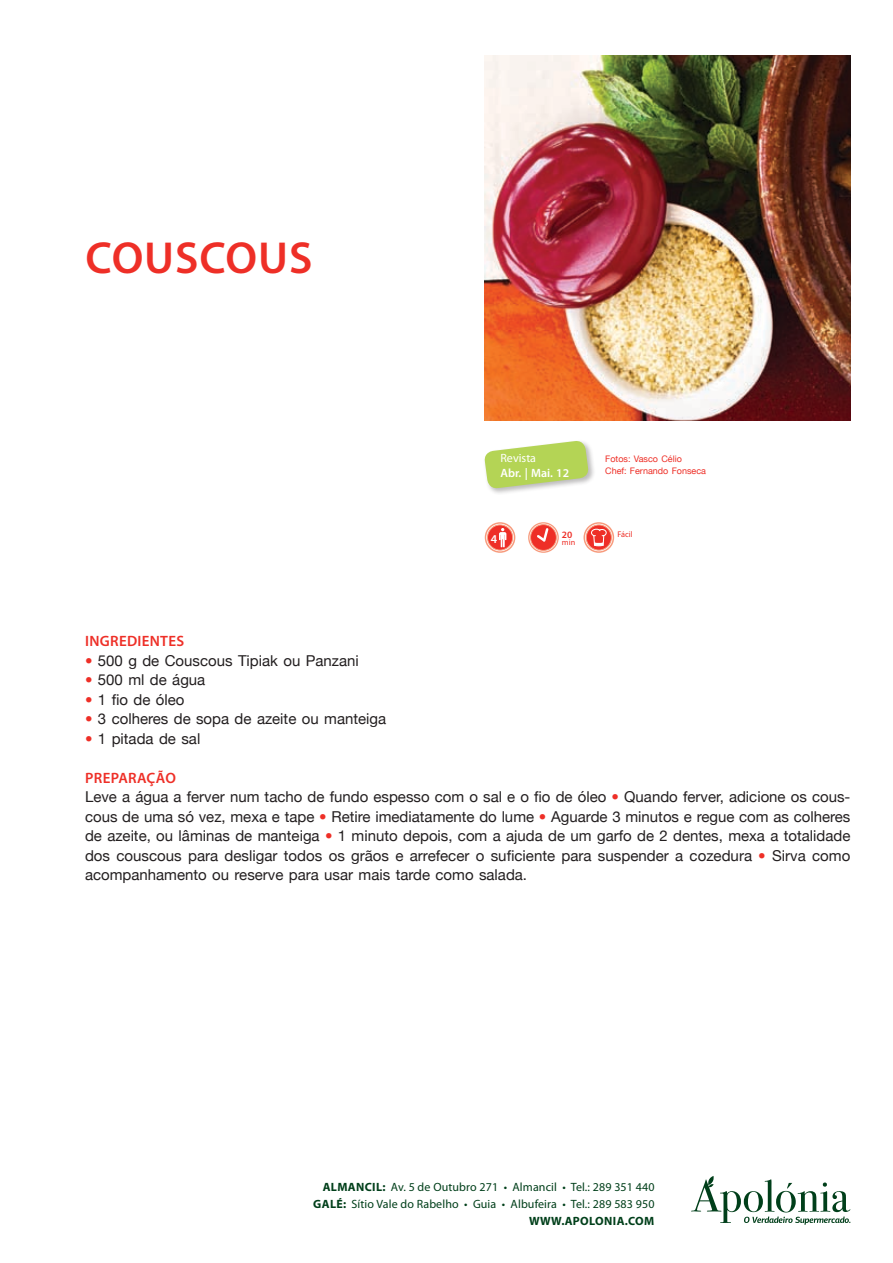
<style>
.page{position:relative;width:893px;height:1263px;background:#fff}
.page>*{position:absolute;margin:0;border:0;box-sizing:border-box;transform-origin:0 0}
.t1{font:600 45px "Myriad Pro";letter-spacing:.02em;color:#ee2f27}
.t2{font:15px/19.5px "Helvetica Neue";color:#231f20;text-align:justify}
.t3{font:600 15px "Myriad Pro";letter-spacing:.02em;color:#ee2f27}
.t4{font:12px/17.1px "Myriad Pro";letter-spacing:.01em;color:#003f1a;text-align:right}
.t5{font:600 12px "Myriad Pro";color:#fff}
.t6{font:12px "Myriad Pro";color:#fff}
.t7{font:600 9.75px "Myriad Pro";color:#ee2f27}
.t8{font:9px/12px "Helvetica Neue";color:#ee2f27}
.t9{font:8.25px "Myriad Pro";color:#ee2f27}
.s1{color:#ee2f27}
.s2{font-weight:700}
</style>
<div class="page">
<svg style="left:691px;top:1176px;width:159px;height:49px"></svg>
<div style="left:483px;top:440px;width:112px;height:56px;background:#231f20;opacity:.3"></div>
<svg style="left:484px;top:440px;width:105px;height:49px"></svg>
<img style="left:485px;top:55px;width:365px;height:366px">
<div style="left:487px;top:525px;width:26px;height:25px;background:#ee2f27;border-radius:50%"></div>
<div style="left:485px;top:522px;width:30px;height:31px;border:2px solid #f79b7d;border-radius:50%"></div>
<div style="left:487px;top:525px;width:26px;height:25px;border:1px solid #f79b7d;border-radius:50%"></div>
<svg style="left:499px;top:528px;width:7px;height:19px"></svg>
<svg style="left:586px;top:525px;width:25px;height:25px"></svg>
<div style="left:583px;top:522px;width:31px;height:31px;border:2px solid #f79b7d;border-radius:50%"></div>
<div style="left:586px;top:525px;width:26px;height:25px;border:1px solid #f79b7d;border-radius:50%"></div>
<svg style="left:591px;top:529px;width:16px;height:17px"></svg>
<div style="left:531px;top:525px;width:25px;height:25px;background:#ee2f27;border-radius:50%"></div>
<div style="left:528px;top:522px;width:31px;height:31px;border:1px solid #f79b7d;border-radius:50%"></div>
<div style="left:530px;top:524px;width:27px;height:27px;border:1px solid #f79b7d;border-radius:50%"></div>
<svg style="left:535px;top:526px;width:15px;height:16px"></svg>
<h1 class="t1" style="left:85px;top:229px;width:228px">COUSCOUS</h1>
<p class="t6" style="left:500px;top:450px;width:37px">Revista</p>
<p class="t5" style="left:500px;top:465px;width:70px">ABR. | MAI. 12</p>
<p class="t8" style="left:605px;top:452px;width:102px">Fotos: Vasco Célio<br>Chef: Fernando Fonseca</p>
<p class="t5" style="left:491px;top:531px;width:8px">4</p>
<p class="t7" style="left:562px;top:529px;width:12px">20</p>
<p class="t9" style="left:618px;top:529px;width:17px">Fácil</p>
<p class="t9" style="left:562px;top:537px;width:15px">min</p>
<p class="t3" style="left:85px;top:631px;width:99px">INGREDIENTES</p>
<p class="t2" style="left:85px;top:650px;width:275px"><span class="s1">•</span> 500 g de Couscous Tipiak ou Panzani</p>
<p class="t2" style="left:85px;top:670px;width:122px"><span class="s1">•</span> 500 ml de água</p>
<p class="t2" style="left:85px;top:689px;width:101px"><span class="s1">•</span> 1 fio de óleo</p>
<p class="t2" style="left:85px;top:709px;width:303px"><span class="s1">•</span> 3 colheres de sopa de azeite ou manteiga</p>
<p class="t2" style="left:85px;top:728px;width:117px"><span class="s1">•</span> 1 pitada de sal</p>
<p class="t3" style="left:85px;top:768px;width:91px">PREPARAÇÃO</p>
<p class="t2" style="left:85px;top:787px;width:767px">Leve a água a ferver num tacho de fundo espesso com o sal e o fio de óleo <span class="s1">•</span> Quando ferver, adicione os cous&shy;cous de uma só vez, mexa e tape <span class="s1">•</span> Retire imediatamente do lume <span class="s1">•</span> Aguarde 3 minutos e regue com as colheres de azeite, ou lâminas de manteiga <span class="s1">•</span> 1 minuto depois, com a ajuda de um garfo de 2 dentes, mexa a totalidade dos couscous para desligar todos os grãos e arrefecer o suficiente para suspender a cozedura <span class="s1">•</span> Sirva como acompanhamento ou reserve para usar mais tarde como salada.</p>
<p class="t4" style="left:313px;top:1178px;width:343px"><span class="s2">ALMANCIL:</span> Av. 5 de Outubro 271 • Almancil • Tel.: 289 351 440<br><span class="s2">GALÉ:</span> Sítio Vale do Rabelho • Guia • Albufeira • Tel.: 289 583 950<br><span class="s2">WWW.APOLONIA.COM</span></p>
</div>
